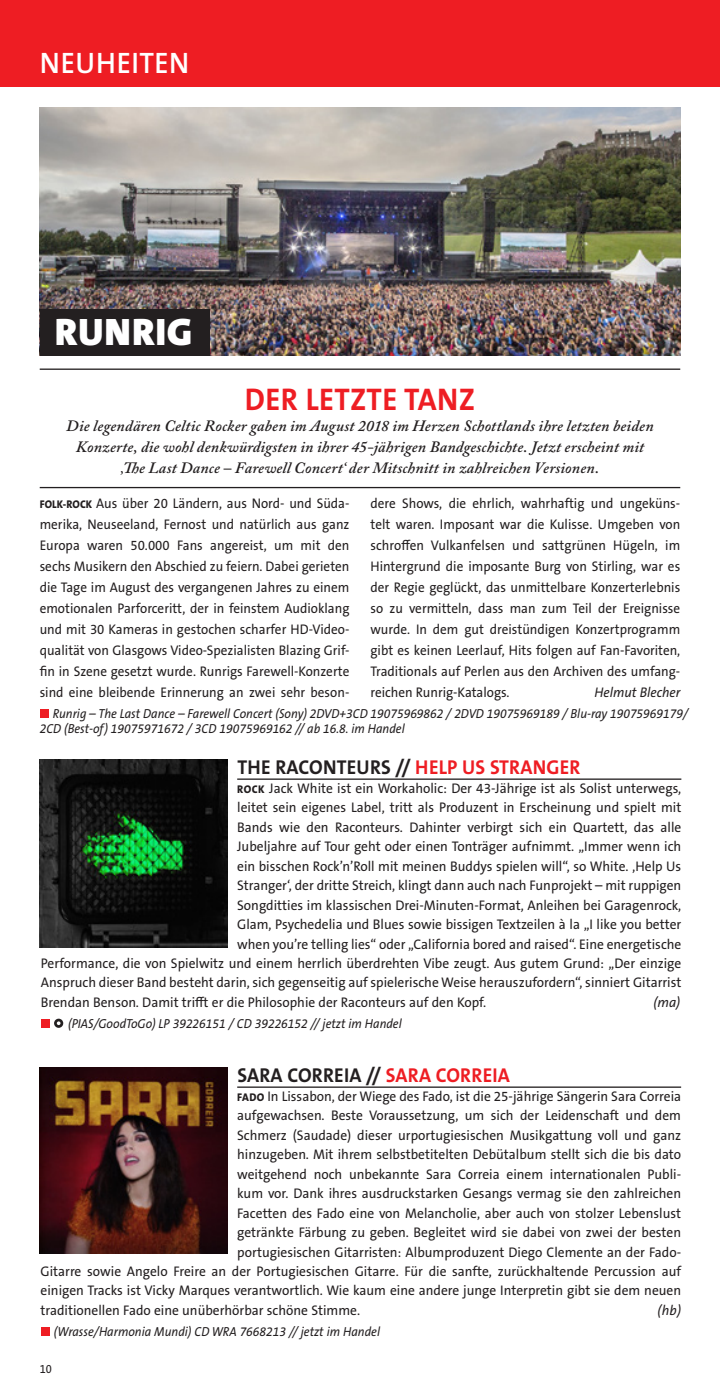
<style>
.page{position:relative;width:720px;height:1389px;background:#fff}
.page>*{position:absolute;margin:0;border:0;box-sizing:border-box;transform-origin:0 0}
.t1{font:900 38.5px "The Sans B Plus W9";letter-spacing:.015em;color:#fff}
.t2{font:700 31.5px "The Sans B Plus W7";letter-spacing:.015em;color:#ee1d23;scale:.96 1}
.t3{font:600 29.75px "The Sans B Plus W6";letter-spacing:.015em;color:#fff;scale:.96 1}
.t4{font:700 20.12px "The Sans B Plus W7";letter-spacing:.01em;color:#231f20;scale:.96 1}
.t5{font:italic 600 15.75px/21px "Adobe Caslon Pro";letter-spacing:.01em;color:#231f20;text-align:center}
.t6{font:14px "The Sans B Plus W5 Plain";color:#231f20;scale:.96 1}
.t7{font:14px/21px "The Sans B Plus W5 Plain";color:#231f20;text-align:justify;scale:.94 1}
.t8{font:italic 14px "The Sans B Plus W5 Plain";letter-spacing:-.005em;color:#231f20;scale:.94 1}
.t9{font:italic 14px "The Sans B Plus W5 Plain";letter-spacing:-.005em;color:#231f20;scale:.96 1}
.t10{font:italic 13.12px/15.8px "The Sans B Plus W5 Plain";color:#231f20;scale:.92 1}
.s1{font-family:"The Sans B Plus W8";font-weight:800;font-size:11.2px}
.s2{color:#ee1d23}
</style>
<div class="page">
<div style="left:0;top:0;width:719px;height:87px;background:#ee1d23"></div>
<img style="left:40px;top:108px;width:640px;height:247px">
<hr style="left:237px;top:778px;width:444px;height:2px;background:#231f20">
<div style="left:41px;top:1019px;width:9px;height:9px;background:#ee1d23"></div>
<svg style="left:54px;top:1019px;width:9px;height:9px"></svg>
<img style="left:40px;top:760px;width:187px;height:188px">
<hr style="left:237px;top:1086px;width:443px;height:2px;background:#231f20">
<div style="left:41px;top:1327px;width:8px;height:9px;background:#ee1d23"></div>
<img style="left:40px;top:1067px;width:187px;height:187px">
<div style="left:40px;top:709px;width:9px;height:9px;background:#ee1d23"></div>
<div style="left:40px;top:309px;width:169px;height:46px;background:#231f20"></div>
<hr style="left:40px;top:369px;width:640px;height:1px;background:#231f20">
<hr style="left:40px;top:487px;width:640px;height:1px;background:#231f20">
<h3 class="t3" style="left:40px;top:44px;width:157px">NEUHEITEN</h3>
<h1 class="t1" style="left:55px;top:307px;width:139px">RUNRIG</h1>
<h2 class="t2" style="left:245px;top:379px;width:241px">DER LETZTE TANZ</h2>
<p class="t5" style="left:66px;top:415px;width:588px">Die legendären Celtic Rocker gaben im August 2018 im Herzen Schottlands ihre letzten beiden<br>Konzerte, die wohl denkwürdigsten in ihrer 45-jährigen Bandgeschichte. Jetzt erscheint mit ‚The Last Dance – Farewell Concert‘ der Mitschnitt in zahlreichen Versionen.</p>
<p class="t7" style="left:40px;top:492px;width:331px"><span class="s1">FOLK-ROCK</span> Aus über 20 Ländern, aus Nord- und Süda&shy;merika, Neuseeland, Fernost und natürlich aus ganz Europa waren 50.000 Fans angereist, um mit den sechs Musikern den Abschied zu feiern. Dabei gerieten die Tage im August des vergangenen Jahres zu einem emotionalen Parforceritt, der in feinstem Audioklang und mit 30 Kameras in gestochen scharfer HD-Video&shy;qualität von Glasgows Video-Spezialisten Blazing Grif&shy;fin in Szene gesetzt wurde. Runrigs Farewell-Konzerte sind eine bleibende Erinnerung an zwei sehr beson-</p>
<p class="t7" style="left:370px;top:492px;width:331px">dere Shows, die ehrlich, wahrhaftig und ungeküns&shy;telt waren. Imposant war die Kulisse. Umgeben von schroffen Vulkanfelsen und sattgrünen Hügeln, im Hintergrund die imposante Burg von Stirling, war es der Regie geglückt, das unmittelbare Konzerterlebnis so zu vermitteln, dass man zum Teil der Ereignisse wurde. In dem gut dreistündigen Konzertprogramm gibt es keinen Leerlauf, Hits folgen auf Fan-Favoriten, Traditionals auf Perlen aus den Archiven des umfang&shy;reichen Runrig-Katalogs.</p>
<p class="t8" style="left:594px;top:683px;width:93px">Helmut Blecher</p>
<p class="t10" style="left:40px;top:706px;width:706px;text-indent:13px">Runrig – The Last Dance – Farewell Concert (Sony) 2DVD+3CD 19075969862 / 2DVD 19075969189 / Blu-ray 19075969179/<br>2CD (Best-of) 19075971672 / 3CD 19075969162 // ab 16.8. im Handel</p>
<h3 class="t4" style="left:237px;top:754px;width:359px">THE RACONTEURS // <span class="s2">HELP US STRANGER</span></h3>
<p class="t6" style="left:237px;top:779px;width:464px"><span class="s1">ROCK</span> Jack White ist ein Workaholic: Der 43-Jährige ist als Solist unterwegs,</p>
<p class="t6" style="left:237px;top:799px;width:464px">leitet sein eigenes Label, tritt als Produzent in Erscheinung und spielt mit</p>
<p class="t6" style="left:237px;top:818px;width:464px">Bands wie den Raconteurs. Dahinter verbirgt sich ein Quartett, das alle</p>
<p class="t6" style="left:237px;top:838px;width:464px">Jubeljahre auf Tour geht oder einen Tonträger aufnimmt. „Immer wenn ich</p>
<p class="t6" style="left:237px;top:857px;width:464px">ein bisschen Rock’n’Roll mit meinen Buddys spielen will“, so White. ‚Help Us</p>
<p class="t6" style="left:237px;top:876px;width:464px">Stranger‘, der dritte Streich, klingt dann auch nach Funprojekt – mit ruppigen</p>
<p class="t6" style="left:237px;top:896px;width:464px">Songditties im klassischen Drei-Minuten-Format, Anleihen bei Garagenrock,</p>
<p class="t6" style="left:237px;top:915px;width:464px">Glam, Psychedelia und Blues sowie bissigen Textzeilen à la „I like you better</p>
<p class="t6" style="left:237px;top:935px;width:464px">when you’re telling lies“ oder „California bored and raised“. Eine energetische</p>
<p class="t6" style="left:41px;top:954px;width:668px">Performance, die von Spielwitz und einem herrlich überdrehten Vibe zeugt. Aus gutem Grund: „Der einzige</p>
<p class="t6" style="left:41px;top:974px;width:668px">Anspruch dieser Band besteht darin, sich gegenseitig auf spielerische Weise herauszufordern“, sinniert Gitarrist</p>
<p class="t6" style="left:41px;top:993px;width:465px">Brendan Benson. Damit trifft er die Philosophie der Raconteurs auf den Kopf.</p>
<p class="t9" style="left:653px;top:994px;width:29px">(ma)</p>
<p class="t10" style="left:68px;top:1016px;width:364px">(PIAS/GoodToGo) LP 39226151 / CD 39226152 // jetzt im Handel</p>
<h3 class="t4" style="left:237px;top:1062px;width:285px">SARA CORREIA // <span class="s2">SARA CORREIA</span></h3>
<p class="t6" style="left:237px;top:1087px;width:463px"><span class="s1">FADO</span> In Lissabon, der Wiege des Fado, ist die 25-jährige Sängerin Sara Correia</p>
<p class="t6" style="left:237px;top:1107px;width:463px">aufgewachsen. Beste Voraussetzung, um sich der Leidenschaft und dem</p>
<p class="t6" style="left:237px;top:1126px;width:463px">Schmerz (Saudade) dieser urportugiesischen Musikgattung voll und ganz</p>
<p class="t6" style="left:237px;top:1146px;width:463px">hinzugeben. Mit ihrem selbstbetitelten Debütalbum stellt sich die bis dato</p>
<p class="t6" style="left:237px;top:1165px;width:463px">weitgehend noch unbekannte Sara Correia einem internationalen Publi-</p>
<p class="t6" style="left:237px;top:1184px;width:463px">kum vor. Dank ihres ausdruckstarken Gesangs vermag sie den zahlreichen</p>
<p class="t6" style="left:237px;top:1204px;width:463px">Facetten des Fado eine von Melancholie, aber auch von stolzer Lebenslust</p>
<p class="t6" style="left:237px;top:1223px;width:463px">getränkte Färbung zu geben. Begleitet wird sie dabei von zwei der besten</p>
<p class="t6" style="left:237px;top:1243px;width:463px">portugiesischen Gitarristen: Albumproduzent Diego Clemente an der Fado-</p>
<p class="t6" style="left:41px;top:1262px;width:668px">Gitarre sowie Angelo Freire an der Portugiesischen Gitarre. Für die sanfte, zurückhaltende Percussion auf</p>
<p class="t6" style="left:41px;top:1282px;width:668px">einigen Tracks ist Vicky Marques verantwortlich. Wie kaum eine andere junge Interpretin gibt sie dem neuen</p>
<p class="t6" style="left:41px;top:1301px;width:334px">traditionellen Fado eine unüberhörbar schöne Stimme.</p>
<p class="t9" style="left:657px;top:1302px;width:26px">(hb)</p>
<p class="t10" style="left:54px;top:1324px;width:356px">(Wrasse/Harmonia Mundi) CD WRA 7668213 // jetzt im Handel</p>
</div>
